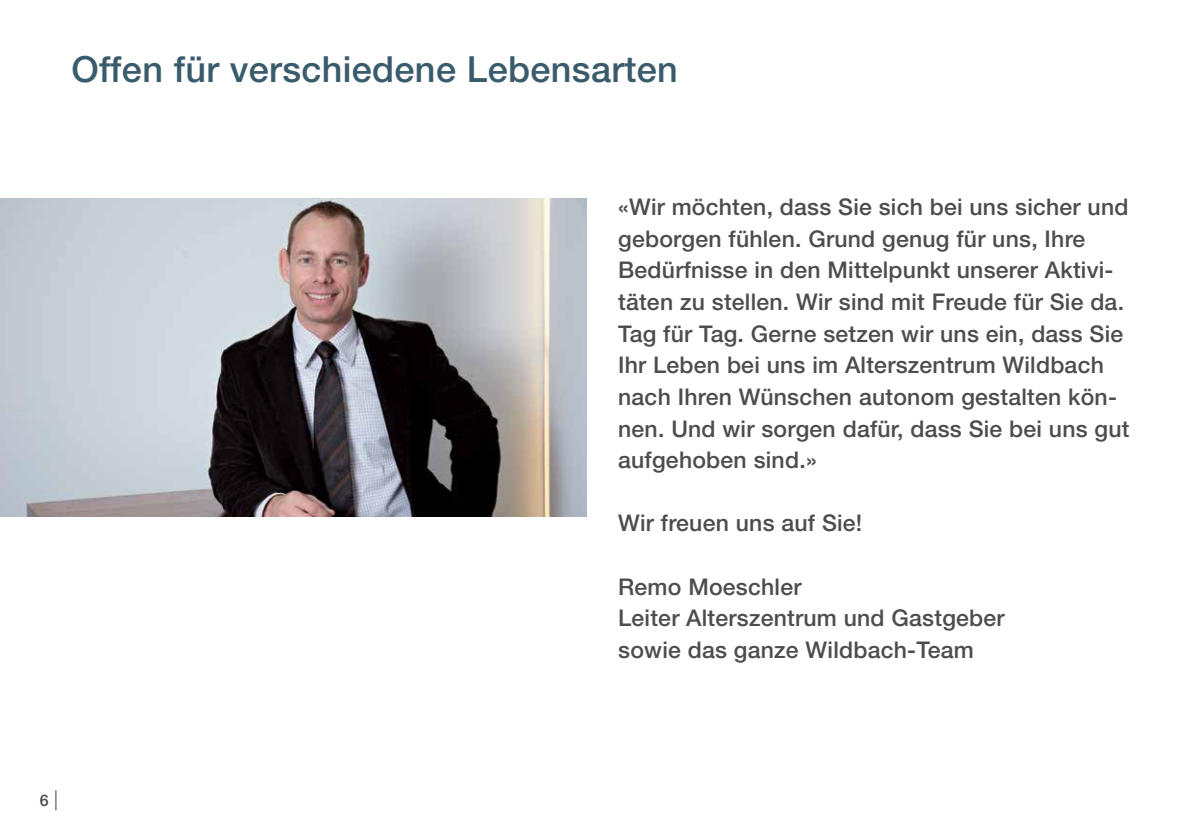
<style>
.page{position:relative;width:1191px;height:840px;background:#fff}
.page>*{position:absolute;margin:0;border:0;box-sizing:border-box;transform-origin:0 0}
.t1{font:500 36px "Helvetica Neue LT Std";letter-spacing:.01em;color:#3a5b6b}
.t2{font:500 23px/31.6px "Helvetica Neue LT Std";letter-spacing:.01em;color:#4d4d4f}
.t3{font:500 16px "Helvetica Neue LT Std";color:#4d4d4f}
.s1{font-weight:300;font-size:20px}
</style>
<div class="page">
<img style="left:0;top:198px;width:587px;height:318px">
<h1 class="t1" style="left:71px;top:48px;width:608px">Offen für verschiedene Lebensarten</h1>
<p class="t2" style="left:618px;top:191px;width:513px">«Wir möchten, dass Sie sich bei uns sicher und geborgen fühlen. Grund genug für uns, Ihre Bedürfnisse in den Mittelpunkt unserer Aktivi&shy;täten zu stellen. Wir sind mit Freude für Sie da.<br>Tag für Tag. Gerne setzen wir uns ein, dass Sie Ihr Leben bei uns im Alterszentrum Wildbach nach Ihren Wünschen autonom gestalten kön&shy;nen. Und wir sorgen dafür, dass Sie bei uns gut aufgehoben sind.»</p>
<p class="t2" style="left:618px;top:507px;width:246px">Wir freuen uns auf Sie!</p>
<p class="t2" style="left:618px;top:570px;width:388px">Remo Moeschler<br>Leiter Alterszentrum und Gastgeber sowie das ganze Wildbach-Team</p>
<p class="t3" style="left:40px;top:790px;width:20px">6 <span class="s1">|</span></p>
</div>
